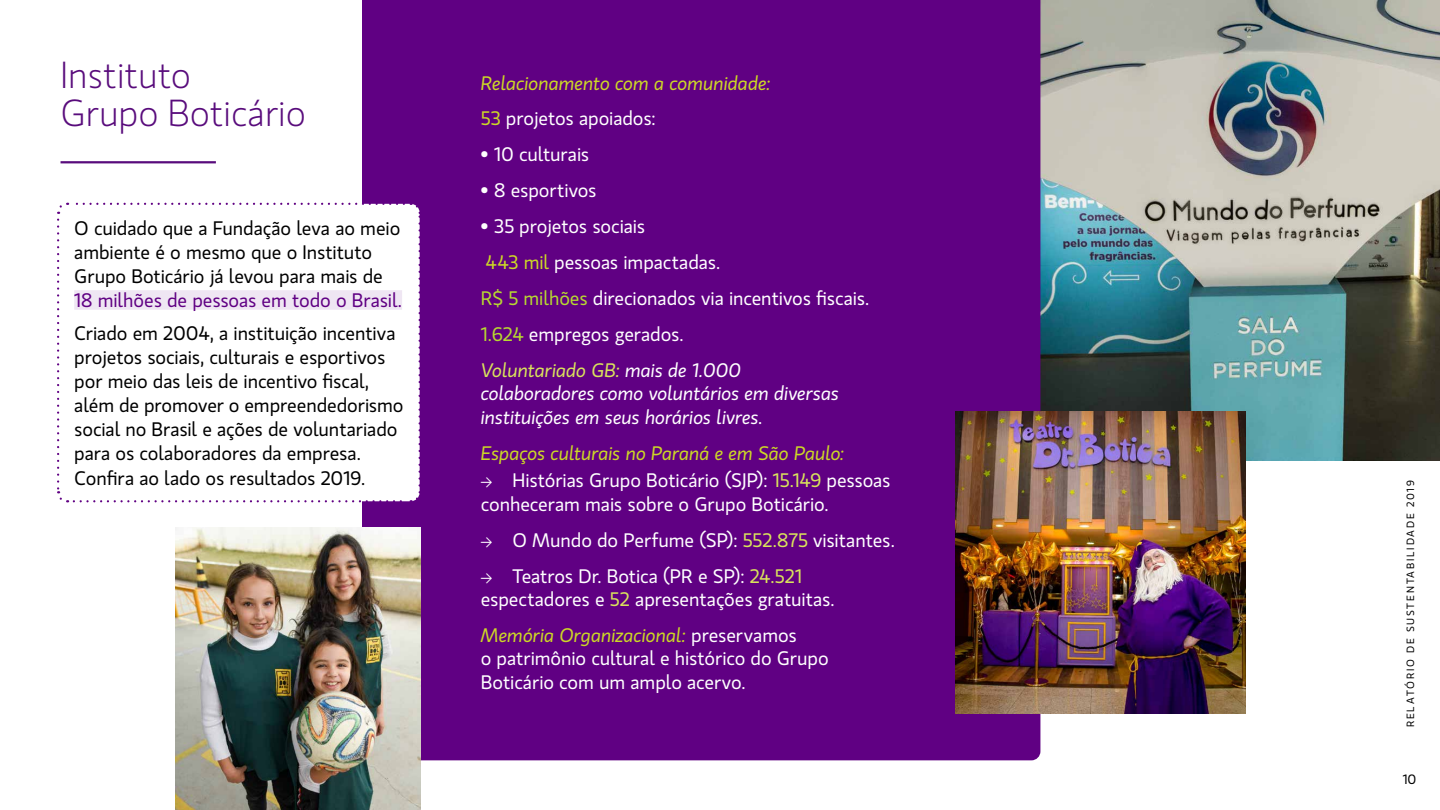
<style>
.page{position:relative;width:1440px;height:810px;background:#fff}
.page>*{position:absolute;margin:0;border:0;box-sizing:border-box;transform-origin:0 0}
.t1{font:300 37.5px/37.5px "Gloriola Std";color:#590c7c}
.t2{font:19.5px/35.9px "Gloriola Std";letter-spacing:-.005em;color:#fff}
.t3{font:19.5px/24px "Gloriola Std";letter-spacing:-.005em;color:#000}
.t4{font:italic 19.5px/35.9px "Gloriola Std";letter-spacing:-.01em;color:#ccd826}
.t5{font:italic 19.5px/23.4px "Gloriola Std";letter-spacing:-.01em;color:#fff}
.t6{font:19.5px "Gloriola Std";letter-spacing:-.005em;color:#600083}
.t7{font:13.5px "Gloriola Std";color:#000}
.t8{font:10.5px "Gloriola Std";letter-spacing:.165em;color:#000}
.s1{font-style:normal}
.s2{font-style:normal;color:#fff}
.s3{color:#ccd826}
.s4{color:#b7d931}
.s5{font-style:italic;color:#d9e35c}
.s6{font-style:italic}
.s7{font-size:12px}
.s8{color:#d9e35c}
.s9{font-style:italic;color:#ccd826}
</style>
<div class="page">
<img style="left:1040px;top:0;width:400px;height:461px">
<div style="left:362px;top:0;width:678px;height:760px;background:#600083"></div>
<img style="left:955px;top:412px;width:290px;height:302px">
<hr style="left:61px;top:161px;width:155px;height:2px;background:#590c7c">
<div style="left:58px;top:204px;width:362px;height:297px;background:#fff;border-radius:9px"></div>
<div style="left:74px;top:290px;width:328px;height:20px;background:#efe6f3"></div>
<svg style="left:57px;top:220px;width:11px;height:283px"></svg>
<svg style="left:74px;top:491px;width:348px;height:11px"></svg>
<svg style="left:411px;top:202px;width:10px;height:283px"></svg>
<svg style="left:57px;top:203px;width:347px;height:11px"></svg>
<img style="left:175px;top:528px;width:246px;height:282px">
<h1 class="t1" style="left:61px;top:56px;width:247px">Instituto<br>Grupo Boticário</h1>
<p class="t3" style="left:74px;top:216px;width:328px">O cuidado que a Fundação leva ao meio ambiente é o mesmo que o Instituto<br>Grupo Boticário já levou para mais de</p>
<p class="t6" style="left:74px;top:287px;width:329px">18 milhões de pessoas em todo o Brasil.</p>
<p class="t3" style="left:74px;top:321px;width:331px">Criado em 2004, a instituição incentiva projetos sociais, culturais e esportivos por meio das leis de incentivo fiscal, além de promover o empreendedorismo social no Brasil e ações de voluntariado para os colaboradores da empresa.<br>Confira ao lado os resultados 2019.</p>
<p class="t4" style="left:481px;top:64px;width:291px">Relacionamento com a comunidade:<br><span class="s1">53</span> <span class="s2">projetos apoiados:</span></p>
<p class="t2" style="left:481px;top:136px;width:110px">• 10 culturais</p>
<p class="t2" style="left:481px;top:172px;width:117px">• 8 esportivos</p>
<p class="t2" style="left:481px;top:208px;width:390px">• 35 projetos sociais<br><span class="s3">443 mil</span> pessoas impactadas.<br><span class="s4">R$ 5 milhões</span> direcionados via incentivos fiscais.<br><span class="s4">1.624</span> empregos gerados.<br><span class="s5">Voluntariado GB:</span> <span class="s6">mais de 1.000</span></p>
<p class="t5" style="left:481px;top:381px;width:360px">colaboradores como voluntários em diversas instituições em seus horários livres<span class="s1">.</span></p>
<p class="t4" style="left:481px;top:434px;width:365px">Espaços culturais no Paraná e em São Paulo:</p>
<p class="t2" style="left:481px;top:469px;width:411px;line-height:23.4px"><span class="s7">→</span> Histórias Grupo Boticário (SJP): <span class="s8">15.149</span> pessoas conheceram mais sobre o Grupo Boticário.</p>
<p class="t2" style="left:481px;top:522px;width:416px"><span class="s7">→</span> O Mundo do Perfume (SP): <span class="s8">552.875</span> visitantes.</p>
<p class="t2" style="left:481px;top:564px;width:355px;line-height:23.4px"><span class="s7">→</span> Teatros Dr. Botica (PR e SP): <span class="s8">24.521 </span>espectadores e <span class="s8">52</span> apresentações gratuitas.</p>
<p class="t2" style="left:481px;top:623px;width:349px;line-height:23.4px"><span class="s9">Memória Organizacional:</span> preservamos<br>o patrimônio cultural e histórico do Grupo<br>Boticário com um amplo acervo.</p>
<p class="t8" style="left:1403px;top:727px;width:249px;rotate:-90deg">RELATÓRIO DE SUSTENTABILIDADE 2019</p>
<p class="t7" style="left:1403px;top:770px;width:15px">10</p>
</div>
